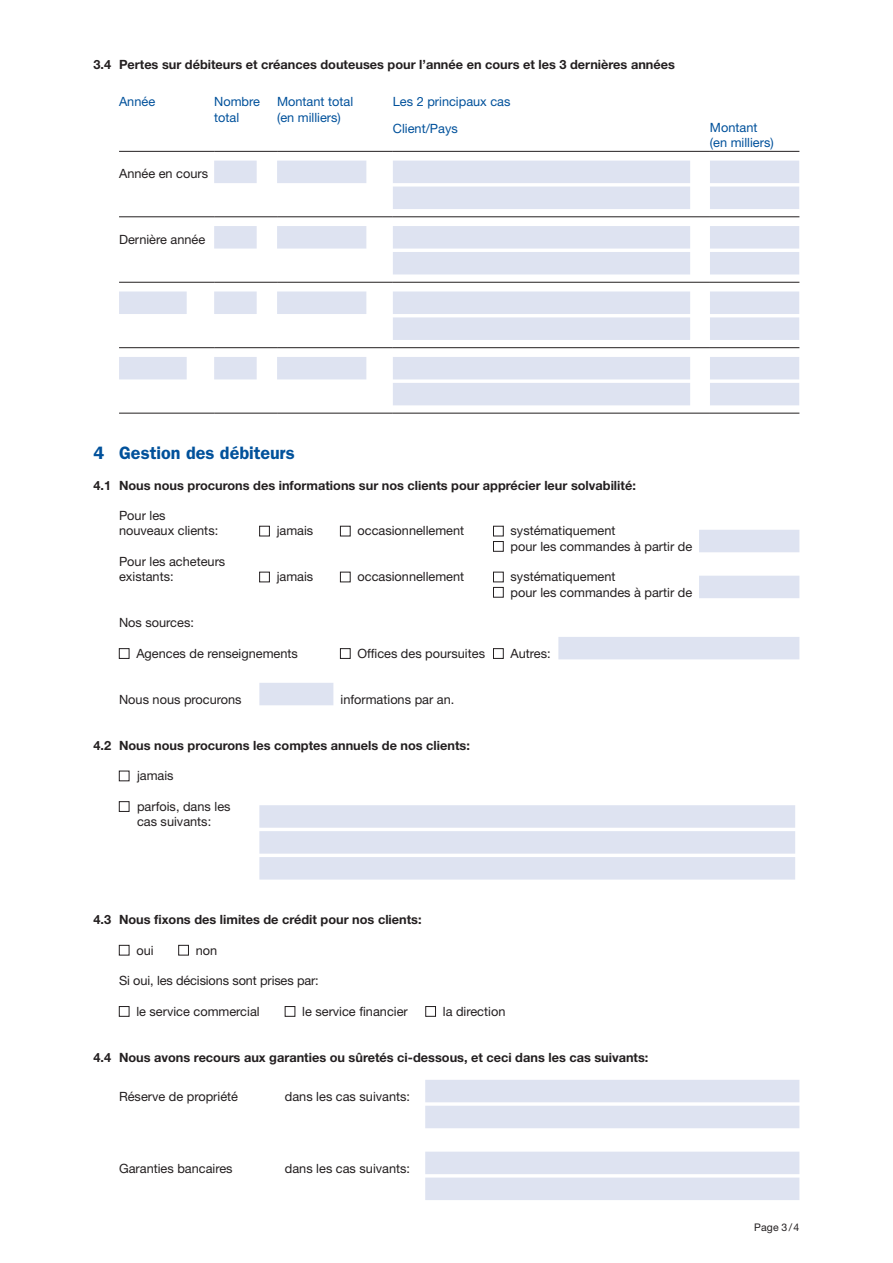
<style>
.page{position:relative;width:893px;height:1263px;background:#fff}
.page>*{position:absolute;margin:0;border:0;box-sizing:border-box;transform-origin:0 0}
.t1{font:600 18px "ITC Franklin Gothic Std";color:#01519b}
.t2{font:12.75px/15.3px "Helvetica Neue LT Std";color:#231f20}
.t3{font:700 12.75px "Helvetica Neue LT Std";color:#231f20}
.t4{font:12.75px/15.3px "Helvetica Neue LT Std";color:#01519b}
.t5{font:10.5px "Helvetica Neue LT Std";color:#231f20}
</style>
<div class="page">
<hr style="left:119px;top:151px;width:95px;height:1px;background:#231f20">
<hr style="left:214px;top:151px;width:63px;height:1px;background:#231f20">
<hr style="left:277px;top:151px;width:116px;height:1px;background:#231f20">
<hr style="left:119px;top:217px;width:95px;height:1px;background:#231f20">
<hr style="left:214px;top:217px;width:63px;height:1px;background:#231f20">
<hr style="left:277px;top:217px;width:116px;height:1px;background:#231f20">
<hr style="left:393px;top:217px;width:317px;height:1px;background:#231f20">
<hr style="left:710px;top:217px;width:89px;height:1px;background:#231f20">
<hr style="left:119px;top:282px;width:95px;height:1px;background:#231f20">
<hr style="left:214px;top:282px;width:63px;height:1px;background:#231f20">
<hr style="left:277px;top:282px;width:116px;height:1px;background:#231f20">
<hr style="left:393px;top:282px;width:317px;height:1px;background:#231f20">
<hr style="left:710px;top:282px;width:89px;height:1px;background:#231f20">
<hr style="left:119px;top:347px;width:95px;height:1px;background:#231f20">
<hr style="left:214px;top:347px;width:63px;height:1px;background:#231f20">
<hr style="left:277px;top:347px;width:116px;height:1px;background:#231f20">
<hr style="left:393px;top:347px;width:317px;height:1px;background:#231f20">
<hr style="left:710px;top:347px;width:89px;height:1px;background:#231f20">
<hr style="left:119px;top:413px;width:95px;height:1px;background:#231f20">
<hr style="left:214px;top:413px;width:63px;height:1px;background:#231f20">
<hr style="left:277px;top:413px;width:116px;height:1px;background:#231f20">
<hr style="left:393px;top:413px;width:317px;height:1px;background:#231f20">
<hr style="left:710px;top:413px;width:89px;height:1px;background:#231f20">
<hr style="left:393px;top:151px;width:317px;height:1px;background:#231f20">
<hr style="left:710px;top:151px;width:89px;height:1px;background:#231f20">
<div style="left:214px;top:161px;width:43px;height:22px;background:#dee3f1"></div>
<div style="left:277px;top:161px;width:89px;height:22px;background:#dee3f1"></div>
<div style="left:393px;top:161px;width:297px;height:22px;background:#dee3f1"></div>
<div style="left:393px;top:187px;width:297px;height:22px;background:#dee3f1"></div>
<div style="left:710px;top:161px;width:89px;height:22px;background:#dee3f1"></div>
<div style="left:710px;top:187px;width:89px;height:22px;background:#dee3f1"></div>
<div style="left:214px;top:226px;width:43px;height:23px;background:#dee3f1"></div>
<div style="left:277px;top:226px;width:89px;height:23px;background:#dee3f1"></div>
<div style="left:393px;top:226px;width:297px;height:23px;background:#dee3f1"></div>
<div style="left:393px;top:252px;width:297px;height:22px;background:#dee3f1"></div>
<div style="left:710px;top:226px;width:89px;height:23px;background:#dee3f1"></div>
<div style="left:710px;top:252px;width:89px;height:22px;background:#dee3f1"></div>
<div style="left:119px;top:291px;width:68px;height:23px;background:#dee3f1"></div>
<div style="left:214px;top:291px;width:43px;height:23px;background:#dee3f1"></div>
<div style="left:277px;top:291px;width:89px;height:23px;background:#dee3f1"></div>
<div style="left:393px;top:291px;width:297px;height:23px;background:#dee3f1"></div>
<div style="left:393px;top:317px;width:297px;height:23px;background:#dee3f1"></div>
<div style="left:710px;top:291px;width:89px;height:23px;background:#dee3f1"></div>
<div style="left:710px;top:317px;width:89px;height:23px;background:#dee3f1"></div>
<div style="left:119px;top:357px;width:68px;height:22px;background:#dee3f1"></div>
<div style="left:214px;top:357px;width:43px;height:22px;background:#dee3f1"></div>
<div style="left:277px;top:357px;width:89px;height:22px;background:#dee3f1"></div>
<div style="left:393px;top:357px;width:297px;height:22px;background:#dee3f1"></div>
<div style="left:393px;top:383px;width:297px;height:22px;background:#dee3f1"></div>
<div style="left:710px;top:357px;width:89px;height:22px;background:#dee3f1"></div>
<div style="left:710px;top:383px;width:89px;height:22px;background:#dee3f1"></div>
<div style="left:259px;top:526px;width:11px;height:10px;border:1px solid #231f20"></div>
<div style="left:340px;top:526px;width:10px;height:10px;border:1px solid #231f20"></div>
<div style="left:493px;top:526px;width:10px;height:10px;border:1px solid #231f20"></div>
<div style="left:493px;top:541px;width:10px;height:10px;border:1px solid #231f20"></div>
<div style="left:699px;top:530px;width:100px;height:22px;background:#dee3f1"></div>
<div style="left:259px;top:572px;width:11px;height:10px;border:1px solid #231f20"></div>
<div style="left:340px;top:572px;width:10px;height:10px;border:1px solid #231f20"></div>
<div style="left:493px;top:572px;width:10px;height:10px;border:1px solid #231f20"></div>
<div style="left:493px;top:587px;width:10px;height:10px;border:1px solid #231f20"></div>
<div style="left:699px;top:576px;width:100px;height:22px;background:#dee3f1"></div>
<div style="left:119px;top:648px;width:10px;height:11px;border:1px solid #231f20"></div>
<div style="left:340px;top:648px;width:10px;height:11px;border:1px solid #231f20"></div>
<div style="left:493px;top:648px;width:10px;height:11px;border:1px solid #231f20"></div>
<div style="left:558px;top:637px;width:241px;height:22px;background:#dee3f1"></div>
<div style="left:259px;top:683px;width:74px;height:22px;background:#dee3f1"></div>
<div style="left:119px;top:771px;width:10px;height:10px;border:1px solid #231f20"></div>
<div style="left:119px;top:801px;width:10px;height:11px;border:1px solid #231f20"></div>
<div style="left:259px;top:805px;width:536px;height:23px;background:#dee3f1"></div>
<div style="left:259px;top:831px;width:536px;height:23px;background:#dee3f1"></div>
<div style="left:259px;top:857px;width:536px;height:22px;background:#dee3f1"></div>
<div style="left:119px;top:945px;width:10px;height:10px;border:1px solid #231f20"></div>
<div style="left:178px;top:945px;width:11px;height:10px;border:1px solid #231f20"></div>
<div style="left:119px;top:1006px;width:10px;height:10px;border:1px solid #231f20"></div>
<div style="left:285px;top:1006px;width:10px;height:10px;border:1px solid #231f20"></div>
<div style="left:425px;top:1006px;width:11px;height:10px;border:1px solid #231f20"></div>
<div style="left:425px;top:1080px;width:374px;height:22px;background:#dee3f1"></div>
<div style="left:425px;top:1106px;width:374px;height:22px;background:#dee3f1"></div>
<div style="left:425px;top:1152px;width:374px;height:22px;background:#dee3f1"></div>
<div style="left:425px;top:1177px;width:374px;height:23px;background:#dee3f1"></div>
<p class="t3" style="left:94px;top:56px;width:583px">3.4 Pertes sur débiteurs et créances douteuses pour l’année en cours et les 3 dernières années</p>
<p class="t4" style="left:119px;top:94px;width:38px">Année</p>
<p class="t4" style="left:214px;top:94px;width:47px">Nombre total</p>
<p class="t4" style="left:277px;top:94px;width:78px">Montant total (en milliers)</p>
<p class="t4" style="left:393px;top:88px;width:119px;line-height:26.2px">Les 2 principaux cas<br>Client/Pays</p>
<p class="t2" style="left:119px;top:166px;width:91px">Année en cours</p>
<p class="t2" style="left:119px;top:231px;width:88px">Dernière année</p>
<p class="t4" style="left:710px;top:119px;width:65px">Montant (en milliers)</p>
<h1 class="t1" style="left:94px;top:442px;width:203px">4 Gestion des débiteurs</h1>
<p class="t3" style="left:94px;top:477px;width:544px">4.1 Nous nous procurons des informations sur nos clients pour apprécier leur solvabilité:</p>
<p class="t2" style="left:119px;top:508px;width:101px">Pour les nouveaux clients:</p>
<p class="t2" style="left:277px;top:523px;width:38px">jamais</p>
<p class="t2" style="left:357px;top:523px;width:108px">occasionnellement</p>
<p class="t2" style="left:511px;top:523px;width:183px">systématiquement<br>pour les commandes à partir de</p>
<p class="t2" style="left:119px;top:554px;width:108px">Pour les acheteurs existants:</p>
<p class="t2" style="left:277px;top:569px;width:38px">jamais</p>
<p class="t2" style="left:357px;top:569px;width:108px">occasionnellement</p>
<p class="t2" style="left:511px;top:569px;width:183px">systématiquement<br>pour les commandes à partir de</p>
<p class="t2" style="left:119px;top:615px;width:76px">Nos sources:</p>
<p class="t2" style="left:136px;top:645px;width:163px">Agences de renseignements</p>
<p class="t2" style="left:357px;top:645px;width:129px">Offices des poursuites</p>
<p class="t2" style="left:511px;top:645px;width:42px">Autres:</p>
<p class="t2" style="left:119px;top:691px;width:124px">Nous nous procurons</p>
<p class="t2" style="left:340px;top:691px;width:115px">informations par an.</p>
<p class="t3" style="left:94px;top:737px;width:378px">4.2 Nous nous procurons les comptes annuels de nos clients:</p>
<p class="t2" style="left:137px;top:768px;width:38px">jamais</p>
<p class="t2" style="left:137px;top:798px;width:95px">parfois, dans les cas suivants:</p>
<p class="t3" style="left:94px;top:911px;width:330px">4.3 Nous fixons des limites de crédit pour nos clients:</p>
<p class="t2" style="left:136px;top:942px;width:19px">oui</p>
<p class="t2" style="left:196px;top:942px;width:23px">non</p>
<p class="t2" style="left:119px;top:973px;width:201px">Si oui, les décisions sont prises par:</p>
<p class="t2" style="left:136px;top:1003px;width:125px">le service commercial</p>
<p class="t2" style="left:302px;top:1003px;width:107px">le service financier</p>
<p class="t2" style="left:443px;top:1003px;width:64px">la direction</p>
<p class="t3" style="left:94px;top:1049px;width:556px">4.4 Nous avons recours aux garanties ou sûretés ci-dessous, et ceci dans les cas suivants:</p>
<p class="t2" style="left:119px;top:1088px;width:121px">Réserve de propriété</p>
<p class="t2" style="left:285px;top:1088px;width:127px">dans les cas suivants:</p>
<p class="t2" style="left:119px;top:1160px;width:115px">Garanties bancaires</p>
<p class="t2" style="left:285px;top:1160px;width:127px">dans les cas suivants:</p>
<p class="t5" style="left:754px;top:1221px;width:47px">Page 3/4</p>
</div>
